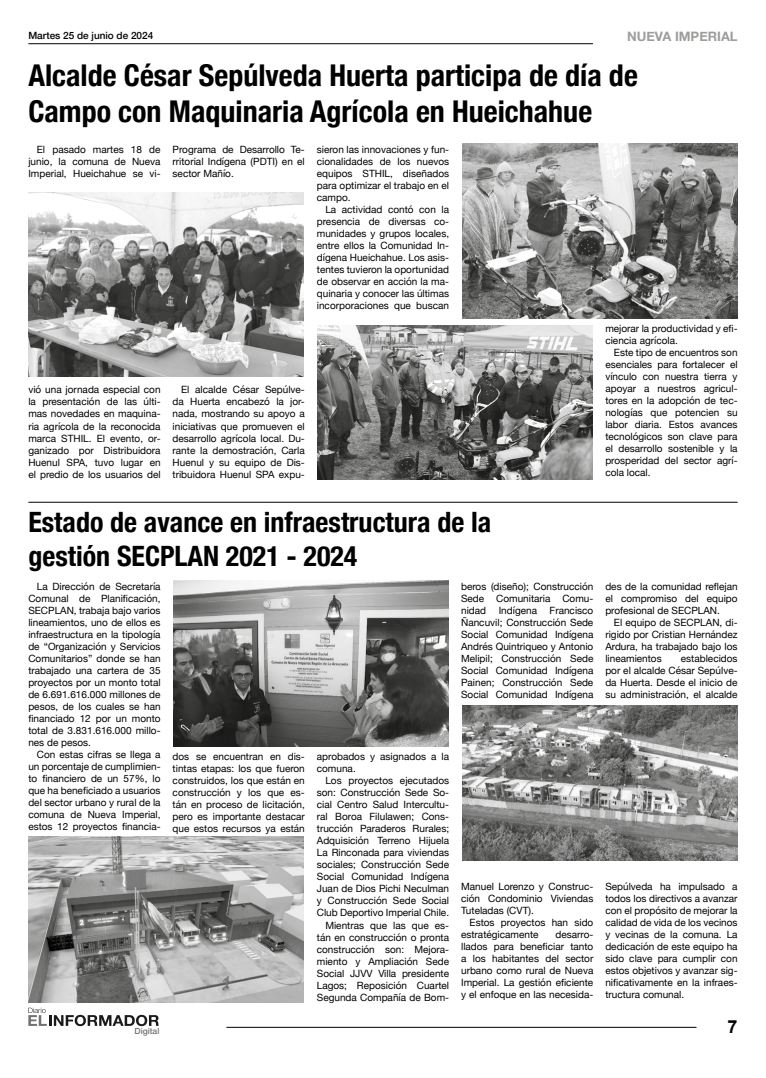
<style>
.page{position:relative;width:766px;height:1078px;background:#fff}
.page>*{position:absolute;margin:0;border:0;box-sizing:border-box;transform-origin:0 0}
.t1{font:700 condensed 30px/36px "Helvetica Neue";color:#000}
.t2{font:700 condensed 28px/33.6px "Helvetica Neue";color:#000}
.t3{font:700 18px "Arial";color:#000}
.t4{font:700 13px "Helvetica Neue";color:#9d9d9c}
.t5{font:10px/12px "Helvetica Neue";color:#000;text-align:justify}
.t6{font:500 10px "Helvetica Neue";color:#000}
.t7{font:500 8.5px "Helvetica Neue";color:#717170}
</style>
<div class="page">
<hr style="left:28px;top:43px;width:564px;height:1px;background:#000">
<hr style="left:226px;top:1026px;width:470px;height:1px;background:#000">
<svg style="left:28px;top:1007px;width:131px;height:18px"></svg>
<hr style="left:28px;top:502px;width:709px;height:1px;background:#000">
<img style="left:28px;top:192px;width:275px;height:184px">
<img style="left:317px;top:325px;width:275px;height:155px">
<img style="left:462px;top:143px;width:275px;height:175px">
<img style="left:173px;top:580px;width:275px;height:166px">
<img style="left:28px;top:836px;width:275px;height:166px">
<img style="left:462px;top:705px;width:275px;height:155px">
<p class="t6" style="left:28px;top:28px;width:126px">Martes 25 de junio de 2024</p>
<h3 class="t4" style="left:627px;top:26px;width:112px">NUEVA IMPERIAL</h3>
<h1 class="t1" style="left:28px;top:55px;width:611px">Alcalde César Sepúlveda Huerta participa de día de<br>Campo con Maquinaria Agrícola en Hueichahue</h1>
<p class="t5" style="left:28px;top:144px;width:134px;text-indent:8px">El pasado martes 18 de junio, la comuna de Nueva Imperial, Hueichahue se vi-</p>
<p class="t5" style="left:172px;top:144px;width:134px">Programa de Desarrollo Te&shy;rritorial Indígena (PDTI) en el sector Mañío.</p>
<p class="t5" style="left:317px;top:144px;width:134px">sieron las innovaciones y fun&shy;cionalidades de los nuevos equipos STHIL, diseñados para optimizar el trabajo en el campo.</p>
<p class="t5" style="left:317px;top:204px;width:134px;text-indent:8px">La actividad contó con la presencia de diversas co&shy;munidades y grupos locales, entre ellos la Comunidad In&shy;dígena Hueichahue. Los asis&shy;tentes tuvieron la oportunidad de observar en acción la ma&shy;quinaria y conocer las últimas incorporaciones que buscan</p>
<p class="t5" style="left:28px;top:384px;width:134px">vió una jornada especial con la presentación de las últi&shy;mas novedades en maquina&shy;ria agrícola de la reconocida marca STHIL. El evento, or&shy;ganizado por Distribuidora Huenul SPA, tuvo lugar en el predio de los usuarios del</p>
<p class="t5" style="left:172px;top:384px;width:134px;text-indent:8px">El alcalde César Sepúlve&shy;da Huerta encabezó la jor&shy;nada, mostrando su apoyo a iniciativas que promueven el desarrollo agrícola local. Du&shy;rante la demostración, Carla Huenul y su equipo de Dis&shy;tribuidora Huenul SPA expu-</p>
<p class="t5" style="left:605px;top:323px;width:134px">mejorar la productividad y efi&shy;ciencia agrícola.</p>
<p class="t5" style="left:605px;top:347px;width:134px;text-indent:8px">Este tipo de encuentros son esenciales para fortalecer el vínculo con nuestra tierra y apoyar a nuestros agricul&shy;tores en la adopción de tec&shy;nologías que potencien su labor diaria. Estos avances tecnológicos son clave para el desarrollo sostenible y la prosperidad del sector agrí&shy;cola local.</p>
<h2 class="t2" style="left:28px;top:503px;width:464px">Estado de avance en infraestructura de la gestión SECPLAN 2021 - 2024</h2>
<p class="t5" style="left:28px;top:581px;width:134px;text-indent:8px">La Dirección de Secretaría Comunal de Planificación, SECPLAN, trabaja bajo varios lineamientos, uno de ellos es infraestructura en la tipología de “Organización y Servicios Comunitarios” donde se han trabajado una cartera de 35 proyectos por un monto total de 6.691.616.000 millones de pesos, de los cuales se han financiado 12 por un monto total de 3.831.616.000 millo&shy;nes de pesos.</p>
<p class="t5" style="left:28px;top:749px;width:134px;text-indent:8px">Con estas cifras se llega a un porcentaje de cumplimien&shy;to financiero de un 57%, lo que ha beneficiado a usuarios del sector urbano y rural de la comuna de Nueva Imperial, estos 12 proyectos financia-</p>
<p class="t5" style="left:172px;top:751px;width:134px">dos se encuentran en dis&shy;tintas etapas: los que fueron construidos, los que están en construcción y los que es&shy;tán en proceso de licitación, pero es importante destacar que estos recursos ya están</p>
<p class="t5" style="left:317px;top:751px;width:134px">aprobados y asignados a la comuna.</p>
<p class="t5" style="left:317px;top:775px;width:134px;text-align:right">Los proyectos ejecutados son: Construcción Sede So&shy;cial Centro Salud Intercultu&shy;ral Boroa Filulawen; Cons&shy;trucción Paraderos Rurales;<br>Adquisición Terreno Hijuela<br>La Rinconada para viviendas sociales; Construcción Sede<br>Social Comunidad Indígena<br>Juan de Dios Pichi Neculman y Construcción Sede Social<br>Club Deportivo Imperial Chile.<br>Mientras que las que es&shy;tán en construcción o pronta construcción son: Mejora&shy;miento y Ampliación Sede<br>Social JJVV Villa presidente<br>Lagos; Reposición Cuartel<br>Segunda Compañía de Bom-</p>
<p class="t5" style="left:461px;top:581px;width:134px">beros (diseño); Construcción Sede Comunitaria Comu&shy;nidad</p>
<p class="t5" style="left:498px;top:605px;width:40px">Indígena</p>
<p class="t5" style="left:461px;top:605px;width:134px;text-indent:88px">Francisco Ñancuvil; Construcción Sede Social Comunidad Indígena Andrés Quintriqueo y Antonio Melipil; Construcción Sede Social Comunidad Indígena Painen; Construcción Sede Social Comunidad Indígena</p>
<p class="t5" style="left:461px;top:881px;width:134px">Manuel Lorenzo y Construc&shy;ción Condominio Viviendas Tuteladas (CVT).</p>
<p class="t5" style="left:461px;top:917px;width:134px;text-indent:8px">Estos proyectos han sido estratégicamente</p>
<p class="t5" style="left:461px;top:929px;width:134px;text-indent:94px">desarro&shy;llados para beneficiar tanto a los habitantes del sector urbano como rural de Nueva Imperial. La gestión eficiente y el enfoque en las necesida-</p>
<p class="t5" style="left:605px;top:581px;width:134px">des de la comunidad reflejan el compromiso del equipo profesional de SECPLAN.</p>
<p class="t5" style="left:605px;top:617px;width:134px;text-indent:8px">El equipo de SECPLAN, di&shy;rigido por Cristian Hernández Ardura, ha trabajado bajo los lineamientos</p>
<p class="t5" style="left:605px;top:653px;width:134px;text-indent:75px">establecidos por el alcalde César Sepúlve&shy;da Huerta. Desde el inicio de su administración, el alcalde</p>
<p class="t5" style="left:605px;top:881px;width:134px">Sepúlveda ha impulsado a todos los directivos a avanzar con el propósito de mejorar la calidad de vida de los vecinos y vecinas de la comuna. La dedicación de este equipo ha sido clave para cumplir con estos objetivos y avanzar sig&shy;nificativamente en la infraes&shy;tructura comunal.</p>
<p class="t7" style="left:134px;top:1023px;width:26px">Digital</p>
<h3 class="t3" style="left:727px;top:1014px;width:12px">7</h3>
</div>
